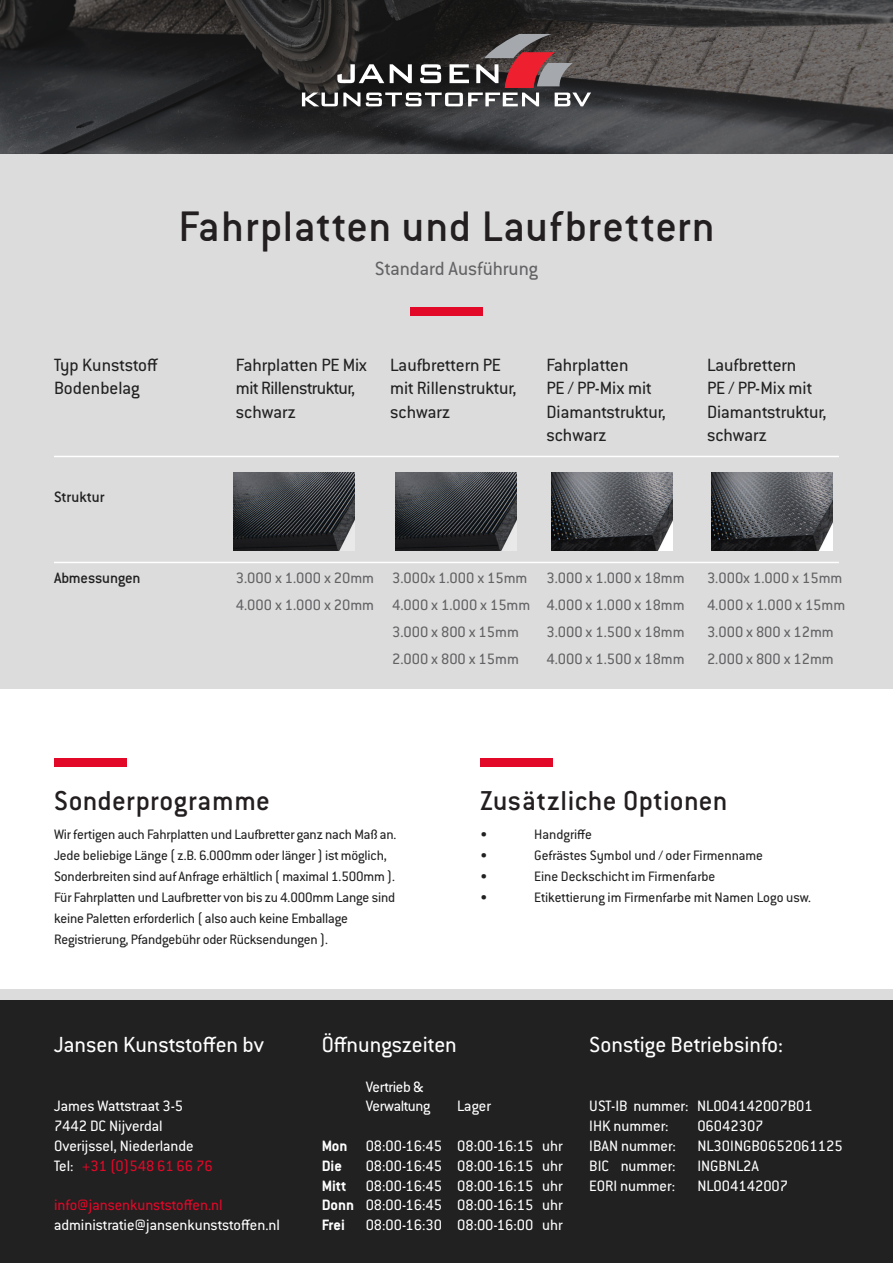
<style>
.page{position:relative;width:893px;height:1263px;background:#fff}
.page>*{position:absolute;margin:0;border:0;box-sizing:border-box;transform-origin:0 0}
.t1{font:500 46.95px "Conduit ITC Std";letter-spacing:.015em;color:#231f20}
.t2{font:500 30px "Conduit ITC Std";letter-spacing:.01em;color:#231f20}
.t3{font:24px "Conduit ITC Std";color:#fff}
.t4{font:21px "Conduit ITC Std";color:#636366}
.t5{font:19.5px/23.4px "Conduit ITC Std";color:#212121}
.t6{font:19.5px/23.4px "Conduit ITC Std";letter-spacing:-.02em;color:#212121}
.t7{font:16.5px "Conduit ITC Std";color:#fff}
.t8{font:16.5px "Conduit ITC Std";color:#636366}
.t9{font:16.5px "Conduit ITC Std";color:#e20828}
.t10{font:500 16.5px "Conduit ITC Std";letter-spacing:-.01em;color:#212121}
.t11{font:16.5px/19.8px "Conduit ITC Std";letter-spacing:-.02em;color:#fff}
.t12{font:700 16.5px "Conduit ITC Std";color:#fff}
.t13{font:15px/21px "Conduit ITC Std";letter-spacing:-.01em;color:#212121}
.s1{color:#fff}
</style>
<div class="page">
<div style="left:0;top:154px;width:893px;height:535px;background:#dcdcdc"></div>
<svg style="left:0;top:0;width:893px;height:154px;background:#393839"></svg>
<svg style="left:302px;top:34px;width:289px;height:72px;background:#574c4c"></svg>
<hr style="left:54px;top:456px;width:785px;height:1px;background:#fff">
<hr style="left:54px;top:562px;width:785px;height:1px;background:#fff">
<img style="left:233px;top:472px;width:121px;height:79px">
<img style="left:395px;top:472px;width:121px;height:79px">
<img style="left:551px;top:472px;width:121px;height:79px">
<img style="left:712px;top:472px;width:121px;height:79px">
<div style="left:54px;top:758px;width:72px;height:9px;background:#e20828"></div>
<div style="left:480px;top:758px;width:73px;height:9px;background:#e20828"></div>
<div style="left:410px;top:307px;width:73px;height:9px;background:#e20828"></div>
<div style="left:0;top:998px;width:893px;height:265px;background:#212121"></div>
<div style="left:0;top:989px;width:893px;height:10px;background:#dcdcdc"></div>
<p class="t1" style="left:178px;top:198px;width:538px">Fahrplatten und Laufbrettern</p>
<p class="t4" style="left:375px;top:255px;width:165px">Standard Ausführung</p>
<p class="t5" style="left:54px;top:353px;width:106px">Typ Kunststoff</p>
<p class="t5" style="left:54px;top:376px;width:87px">Bodenbelag</p>
<p class="t10" style="left:54px;top:487px;width:52px">Struktur</p>
<p class="t6" style="left:236px;top:353px;width:133px">Fahrplatten PE Mix mit Rillenstruktur, schwarz</p>
<p class="t5" style="left:390px;top:353px;width:128px">Laufbrettern PE mit Rillenstruktur,</p>
<p class="t5" style="left:390px;top:399px;width:61px">schwarz</p>
<p class="t5" style="left:546px;top:353px;width:84px">Fahrplatten</p>
<p class="t5" style="left:546px;top:376px;width:106px">PE / PP-Mix mit</p>
<p class="t5" style="left:546px;top:399px;width:121px">Diamantstruktur,</p>
<p class="t5" style="left:546px;top:423px;width:61px">schwarz</p>
<p class="t5" style="left:707px;top:353px;width:91px">Laufbrettern</p>
<p class="t5" style="left:707px;top:376px;width:106px">PE / PP-Mix mit</p>
<p class="t5" style="left:707px;top:399px;width:121px">Diamantstruktur,</p>
<p class="t5" style="left:707px;top:423px;width:61px">schwarz</p>
<p class="t10" style="left:54px;top:568px;width:88px">Abmessungen</p>
<p class="t8" style="left:236px;top:568px;width:140px">3.000 x 1.000 x 20mm</p>
<p class="t8" style="left:236px;top:595px;width:140px">4.000 x 1.000 x 20mm</p>
<p class="t8" style="left:392px;top:568px;width:137px">3.000x 1.000 x 15mm</p>
<p class="t8" style="left:392px;top:595px;width:140px">4.000 x 1.000 x 15mm</p>
<p class="t8" style="left:392px;top:622px;width:128px">3.000 x 800 x 15mm</p>
<p class="t8" style="left:392px;top:649px;width:128px">2.000 x 800 x 15mm</p>
<p class="t8" style="left:546px;top:568px;width:140px">3.000 x 1.000 x 18mm</p>
<p class="t8" style="left:546px;top:595px;width:140px">4.000 x 1.000 x 18mm</p>
<p class="t8" style="left:546px;top:622px;width:140px">3.000 x 1.500 x 18mm</p>
<p class="t8" style="left:546px;top:649px;width:140px">4.000 x 1.500 x 18mm</p>
<p class="t8" style="left:707px;top:568px;width:137px">3.000x 1.000 x 15mm</p>
<p class="t8" style="left:707px;top:595px;width:140px">4.000 x 1.000 x 15mm</p>
<p class="t8" style="left:707px;top:622px;width:128px">3.000 x 800 x 12mm</p>
<p class="t8" style="left:707px;top:649px;width:128px">2.000 x 800 x 12mm</p>
<p class="t2" style="left:54px;top:782px;width:217px">Sonderprogramme</p>
<p class="t2" style="left:480px;top:782px;width:249px">Zusätzliche Optionen</p>
<p class="t13" style="left:54px;top:823px;width:344px">Wir fertigen auch Fahrplatten und Laufbretter ganz nach Maß an.<br>Jede beliebige Länge ( z.B. 6.000mm oder länger ) ist möglich, Sonderbreiten sind auf Anfrage erhältlich ( maximal 1.500mm ).<br>Für Fahrplatten und Laufbretter von bis zu 4.000mm Lange sind keine Paletten erforderlich ( also auch keine Emballage</p>
<p class="t13" style="left:54px;top:928px;width:275px">Registrierung, Pfandgebühr oder Rücksendungen ).</p>
<p class="t13" style="left:480px;top:823px;width:9px">•</p>
<p class="t13" style="left:534px;top:823px;width:59px">Handgriffe</p>
<p class="t13" style="left:480px;top:844px;width:9px">•</p>
<p class="t13" style="left:534px;top:844px;width:230px">Gefrästes Symbol und / oder Firmenname</p>
<p class="t13" style="left:480px;top:865px;width:9px">•</p>
<p class="t13" style="left:534px;top:865px;width:183px">Eine Deckschicht im Firmenfarbe</p>
<p class="t13" style="left:480px;top:886px;width:9px">•</p>
<p class="t13" style="left:534px;top:886px;width:278px">Etikettierung im Firmenfarbe mit Namen Logo usw.</p>
<p class="t3" style="left:54px;top:1030px;width:211px">Jansen Kunststoffen bv</p>
<p class="t7" style="left:54px;top:1096px;width:131px">James Wattstraat 3-5</p>
<p class="t7" style="left:54px;top:1116px;width:110px">7442 DC Nijverdal</p>
<p class="t7" style="left:54px;top:1136px;width:141px">Overijssel, Niederlande</p>
<p class="t9" style="left:54px;top:1156px;width:160px"><span class="s1">Tel:</span> +31 (0)548 61 66 76</p>
<p class="t9" style="left:54px;top:1195px;width:170px">info@jansenkunststoffen.nl</p>
<p class="t7" style="left:54px;top:1215px;width:227px">administratie@jansenkunststoffen.nl</p>
<p class="t3" style="left:322px;top:1030px;width:137px">Öffnungszeiten</p>
<p class="t3" style="left:589px;top:1030px;width:195px">Sonstige Betriebsinfo:</p>
<p class="t12" style="left:322px;top:1136px;width:27px">Mon</p>
<p class="t12" style="left:322px;top:1156px;width:22px">Die</p>
<p class="t12" style="left:322px;top:1175px;width:26px">Mitt</p>
<p class="t12" style="left:322px;top:1195px;width:34px">Donn</p>
<p class="t12" style="left:322px;top:1215px;width:25px">Frei</p>
<p class="t11" style="left:366px;top:1076px;width:66px">Vertrieb &amp;<br>Verwaltung</p>
<p class="t7" style="left:366px;top:1136px;width:78px">08:00-16:45</p>
<p class="t7" style="left:366px;top:1156px;width:78px">08:00-16:45</p>
<p class="t7" style="left:366px;top:1175px;width:78px">08:00-16:45</p>
<p class="t7" style="left:366px;top:1195px;width:78px">08:00-16:45</p>
<p class="t7" style="left:366px;top:1215px;width:78px">08:00-16:30</p>
<p class="t7" style="left:457px;top:1096px;width:35px">Lager</p>
<p class="t7" style="left:457px;top:1136px;width:78px">08:00-16:15</p>
<p class="t7" style="left:457px;top:1156px;width:78px">08:00-16:15</p>
<p class="t7" style="left:457px;top:1175px;width:78px">08:00-16:15</p>
<p class="t7" style="left:457px;top:1195px;width:78px">08:00-16:15</p>
<p class="t7" style="left:457px;top:1215px;width:78px">08:00-16:00</p>
<p class="t7" style="left:542px;top:1136px;width:22px">uhr</p>
<p class="t7" style="left:542px;top:1156px;width:22px">uhr</p>
<p class="t7" style="left:542px;top:1175px;width:22px">uhr</p>
<p class="t7" style="left:542px;top:1195px;width:22px">uhr</p>
<p class="t7" style="left:542px;top:1215px;width:22px">uhr</p>
<p class="t7" style="left:589px;top:1096px;width:225px">UST-IB nummer: NL004142007B01</p>
<p class="t7" style="left:589px;top:1116px;width:81px">IHK nummer:</p>
<p class="t7" style="left:697px;top:1116px;width:68px">06042307</p>
<p class="t7" style="left:589px;top:1136px;width:88px">IBAN nummer:</p>
<p class="t7" style="left:697px;top:1136px;width:147px">NL30INGB0652061125</p>
<p class="t7" style="left:589px;top:1156px;width:88px">BIC nummer:</p>
<p class="t7" style="left:697px;top:1156px;width:63px">INGBNL2A</p>
<p class="t7" style="left:589px;top:1175px;width:87px">EORI nummer:</p>
<p class="t7" style="left:697px;top:1175px;width:92px">NL004142007</p>
</div>
